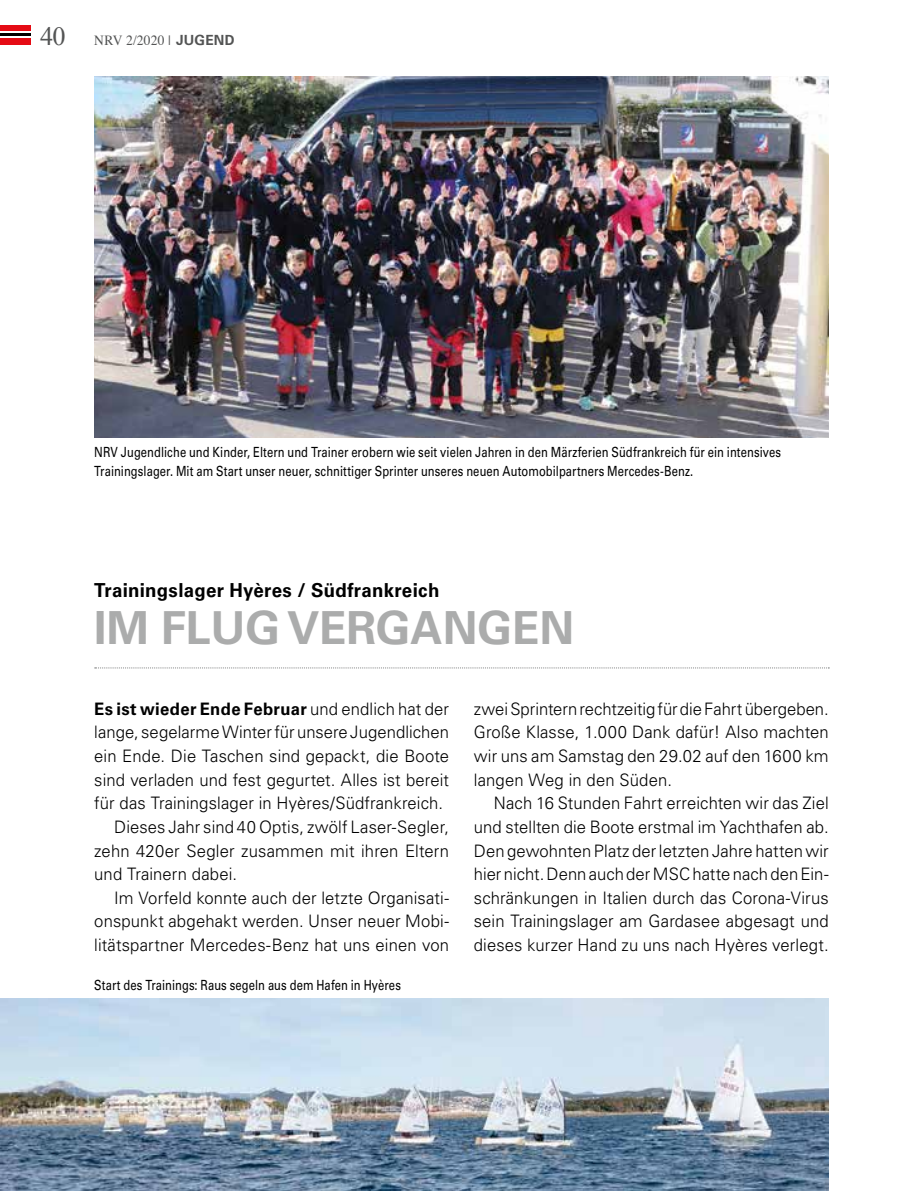
<style>
.page{position:relative;width:923px;height:1191px;background:#fff}
.page>*{position:absolute;margin:0;border:0;box-sizing:border-box;transform-origin:0 0}
.t1{font:700 45.5px "Univers LT Std";color:#abacac}
.t2{font:700 19.25px "Univers LT Std";letter-spacing:.015em;color:#000}
.t3{font:300 17.15px/23.6px "Univers LT Std";letter-spacing:.005em;color:#000;text-align:justify}
.t4{font:700 17.15px "Univers LT Std";letter-spacing:.025em;color:#000}
.t5{font:14px/19.2px "Univers LT Std";letter-spacing:.005em;color:#000;scale:.8 1}
.t6{font:14px "Times";letter-spacing:.02em;color:#535454}
.s1{font-family:"Times New Roman";font-size:26.25px}
.s2{font-family:"Univers LT Std";font-weight:700}
.s3{font-weight:300}
</style>
<div class="page">
<hr style="left:0;top:33px;width:31px;height:3px;background:#000">
<div style="left:0;top:38px;width:31px;height:7px;background:#e50b14"></div>
<div style="left:0;top:25px;width:31px;height:6px;background:#e50b14"></div>
<svg style="left:95px;top:667px;width:734px;height:1px"></svg>
<img style="left:94px;top:76px;width:734px;height:362px">
<img style="left:0;top:998px;width:828px;height:193px">
<p class="t6" style="left:40px;top:27px;width:196px"><span class="s1">40</span> NRV 2/2020 | <span class="s2">JUGEND</span></p>
<p class="t5" style="left:94px;top:442px;width:860px">NRV Jugendliche und Kinder, Eltern und Trainer erobern wie seit vielen Jahren in den Märzferien Südfrankreich für ein intensives<br>Trainingslager. Mit am Start unser neuer, schnittiger Sprinter unseres neuen Automobilpartners Mercedes-Benz.</p>
<p class="t2" style="left:94px;top:578px;width:347px">Trainingslager Hyères / Südfrankreich</p>
<h1 class="t1" style="left:94px;top:601px;width:481px">IM FLUG VERGANGEN</h1>
<p class="t4" style="left:94px;top:698px;width:356px">Es ist wieder Ende Februar <span class="s3">und endlich hat der</span></p>
<p class="t3" style="left:94px;top:720px;width:356px">lange, segelarme Winter für unsere Jugendlichen</p>
<p class="t3" style="left:94px;top:744px;width:356px">ein Ende. Die Taschen sind gepackt, die Boote</p>
<p class="t3" style="left:94px;top:768px;width:356px">sind verladen und fest gegurtet. Alles ist bereit</p>
<p class="t3" style="left:94px;top:791px;width:350px">für das Trainingslager in Hyères/Südfrankreich.</p>
<p class="t3" style="left:114px;top:815px;width:336px">Dieses Jahr sind 40 Optis, zwölf Laser-Segler,</p>
<p class="t3" style="left:94px;top:838px;width:356px">zehn 420er Segler zusammen mit ihren Eltern</p>
<p class="t3" style="left:94px;top:862px;width:144px">und Trainern dabei.</p>
<p class="t3" style="left:114px;top:886px;width:336px">Im Vorfeld konnte auch der letzte Organisati-</p>
<p class="t3" style="left:94px;top:909px;width:356px">onspunkt abgehakt werden. Unser neuer Mobi-</p>
<p class="t3" style="left:94px;top:933px;width:356px">litätspartner Mercedes-Benz hat uns einen von</p>
<p class="t5" style="left:94px;top:975px;width:385px">Start des Trainings: Raus segeln aus dem Hafen in Hyères</p>
<p class="t3" style="left:474px;top:697px;width:356px">zwei Sprintern rechtzeitig für die Fahrt übergeben.<br>Große Klasse, 1.000 Dank dafür! Also machten wir uns am Samstag den 29.02 auf den 1600 km langen Weg in den Süden.</p>
<p class="t3" style="left:474px;top:791px;width:356px;text-indent:20px">Nach 16 Stunden Fahrt erreichten wir das Ziel und stellten die Boote erstmal im Yachthafen ab.<br>Den gewohnten Platz der letzten Jahre hatten wir hier nicht. Denn auch der MSC hatte nach den Ein&shy;schränkungen in Italien durch das Corona-Virus sein Trainingslager am Gardasee abgesagt und dieses kurzer Hand zu uns nach Hyères verlegt.</p>
</div>
